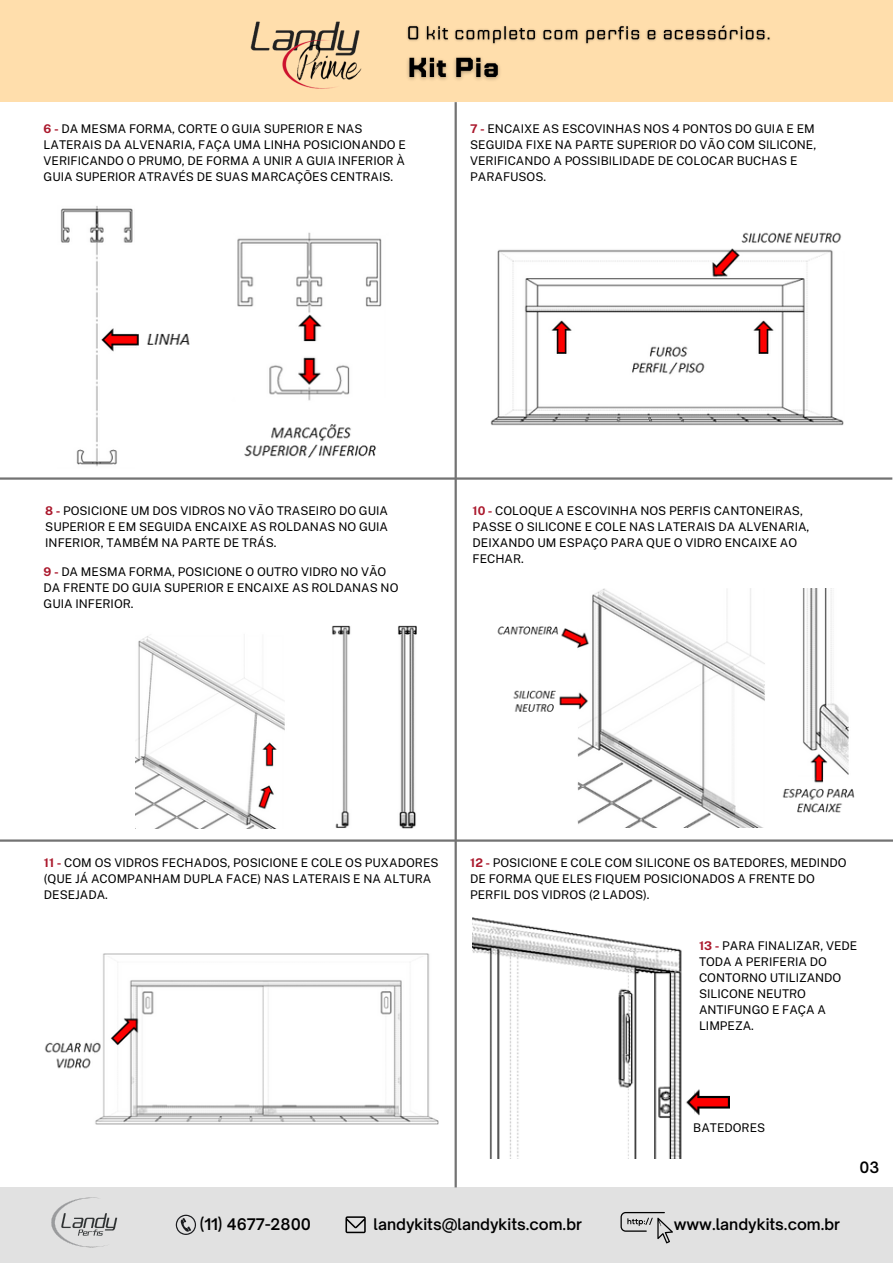
<style>
.page{position:relative;width:893px;height:1264px;background:#fff}
.page>*{position:absolute;margin:0;border:0;box-sizing:border-box;transform-origin:0 0}
.t1{font:600 15.3px "Open Sauce One";color:#000}
.t2{font:600 15px "Open Sauce One";color:#000}
.t3{font:12px/16px "Public Sans";color:#000}
.s1{font-weight:700;color:#aa182c}
</style>
<div class="page">
<div style="left:0;top:1187px;width:892px;height:75px;background:#e1e1e1"></div>
<svg style="left:176px;top:1214px;width:20px;height:20px"></svg>
<svg style="left:345px;top:1216px;width:21px;height:17px"></svg>
<svg style="left:620px;top:1212px;width:53px;height:31px"></svg>
<hr style="left:0;top:477px;width:892px;height:2px;background:#737373">
<hr style="left:0;top:839px;width:892px;height:2px;background:#737373">
<hr style="left:454px;top:102px;width:3px;height:1085px;background:#737373">
<div style="left:0;top:0;width:892px;height:101px;background:#ffdeac"></div>
<img style="left:250px;top:21px;width:111px;height:68px">
<img style="left:51px;top:1197px;width:67px;height:51px">
<img style="left:60px;top:206px;width:322px;height:261px">
<img style="left:490px;top:232px;width:354px;height:194px">
<img style="left:135px;top:625px;width:216px;height:203px">
<img style="left:398px;top:625px;width:18px;height:203px">
<img style="left:497px;top:588px;width:358px;height:239px">
<img style="left:44px;top:953px;width:395px;height:171px">
<img style="left:472px;top:917px;width:257px;height:241px">
<img style="left:407px;top:25px;width:363px;height:19px">
<img style="left:407px;top:57px;width:93px;height:23px">
<p class="t3" style="left:44px;top:121px;width:364px"><span class="s1">6 -</span> DA MESMA FORMA, CORTE O GUIA SUPERIOR E NAS LATERAIS DA ALVENARIA, FAÇA UMA LINHA POSICIONANDO E VERIFICANDO O PRUMO, DE FORMA A UNIR A GUIA INFERIOR À GUIA SUPERIOR ATRAVÉS DE SUAS MARCAÇÕES CENTRAIS.</p>
<p class="t3" style="left:470px;top:121px;width:347px"><span class="s1">7 -</span> ENCAIXE AS ESCOVINHAS NOS 4 PONTOS DO GUIA E EM SEGUIDA FIXE NA PARTE SUPERIOR DO VÃO COM SILICONE, VERIFICANDO A POSSIBILIDADE DE COLOCAR BUCHAS E PARAFUSOS.</p>
<p class="t3" style="left:45px;top:502px;width:344px;text-align:justify"><span class="s1">8 -</span> POSICIONE UM DOS VIDROS NO VÃO TRASEIRO DO GUIA SUPERIOR E EM SEGUIDA ENCAIXE AS ROLDANAS NO GUIA INFERIOR, TAMBÉM NA PARTE DE TRÁS.</p>
<p class="t3" style="left:44px;top:564px;width:356px"><span class="s1">9 -</span> DA MESMA FORMA, POSICIONE O OUTRO VIDRO NO VÃO<br>DA FRENTE DO GUIA SUPERIOR E ENCAIXE AS ROLDANAS NO<br>GUIA INFERIOR.</p>
<p class="t3" style="left:472px;top:502px;width:338px"><span class="s1">10 -</span> COLOQUE A ESCOVINHA NOS PERFIS CANTONEIRAS, PASSE O SILICONE E COLE NAS LATERAIS DA ALVENARIA, DEIXANDO UM ESPAÇO PARA QUE O VIDRO ENCAIXE AO FECHAR.</p>
<p class="t3" style="left:44px;top:854px;width:396px"><span class="s1">11 -</span> COM OS VIDROS FECHADOS, POSICIONE E COLE OS PUXADORES (QUE JÁ ACOMPANHAM DUPLA FACE) NAS LATERAIS E NA ALTURA<br>DESEJADA.</p>
<p class="t3" style="left:470px;top:854px;width:378px"><span class="s1">12 -</span> POSICIONE E COLE COM SILICONE OS BATEDORES, MEDINDO<br>DE FORMA QUE ELES FIQUEM POSICIONADOS A FRENTE DO<br>PERFIL DOS VIDROS (2 LADOS).</p>
<p class="t3" style="left:699px;top:938px;width:160px"><span class="s1">13 -</span> PARA FINALIZAR, VEDE<br>TODA A PERIFERIA DO<br>CONTORNO UTILIZANDO<br>SILICONE NEUTRO<br>ANTIFUNGO E FAÇA A<br>LIMPEZA.</p>
<p class="t3" style="left:693px;top:1119px;width:73px">BATEDORES</p>
<p class="t1" style="left:200px;top:1214px;width:113px">(11) 4677-2800</p>
<p class="t1" style="left:373px;top:1214px;width:210px">landykits@landykits.com.br</p>
<p class="t1" style="left:673px;top:1214px;width:168px">www.landykits.com.br</p>
<p class="t2" style="left:859px;top:1157px;width:21px">03</p>
</div>
